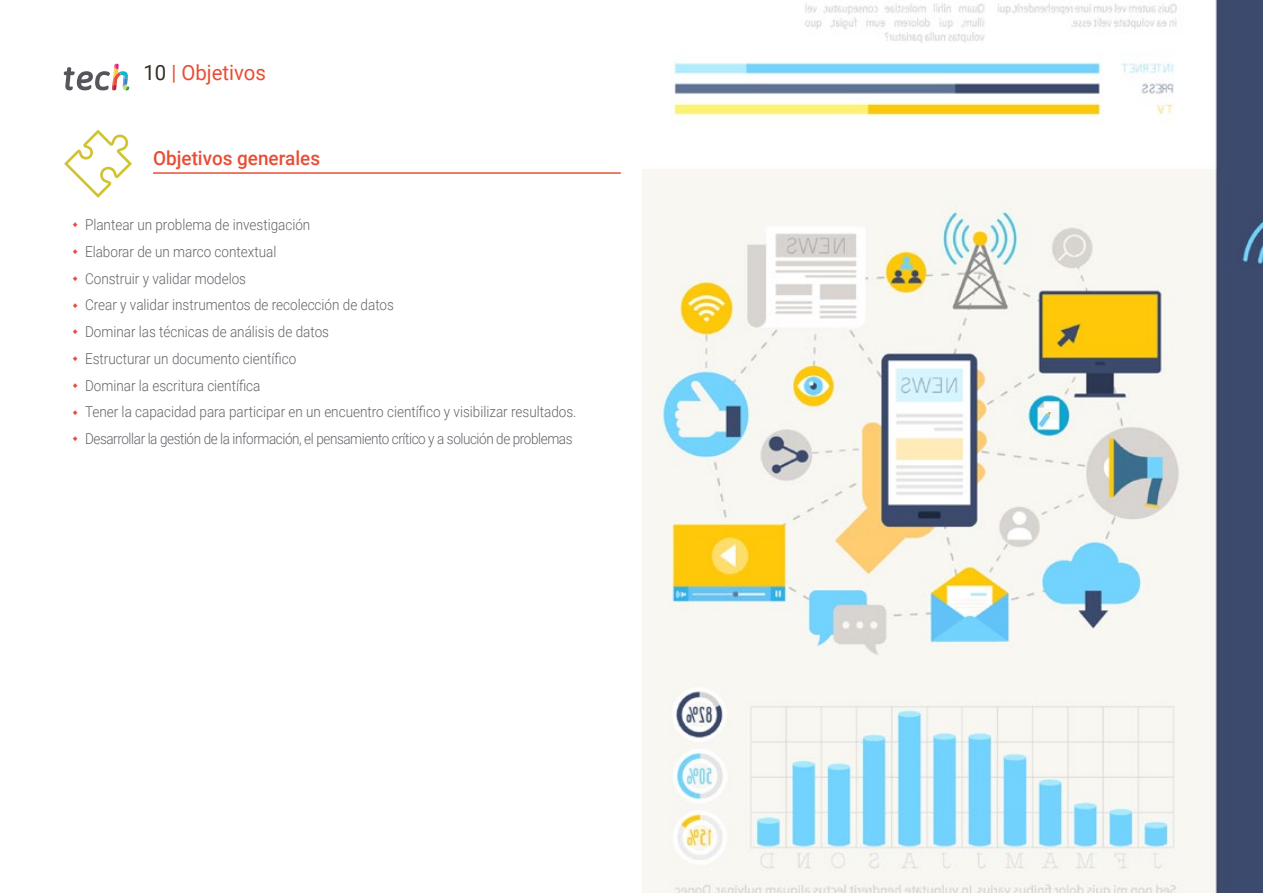
<style>
.page{position:relative;width:1263px;height:893px;background:#fff}
.page>*{position:absolute;margin:0;border:0;box-sizing:border-box;transform-origin:0 0}
.t1{font:21px "Roboto";color:#e94d35}
.t2{font:500 19.5px "Roboto";color:#e94d35}
.t3{font:300 15px/26.7px "Roboto";color:#61646a;scale:.9 1}
.s1{color:#312e20}
</style>
<div class="page">
<hr style="left:153px;top:173px;width:468px;height:1px;background:#e94d35">
<svg style="left:64px;top:130px;width:68px;height:68px"></svg>
<svg style="left:64px;top:64px;width:65px;height:27px"></svg>
<img style="left:642px;top:0;width:621px;height:893px">
<h1 class="t1" style="left:144px;top:57px;width:124px"><span class="s1">10</span> | Objetivos</h1>
<h2 class="t2" style="left:153px;top:144px;width:169px">Objetivos generales</h2>
<p class="t3" style="left:85px;top:211px;width:548px">Plantear un problema de investigación<br>Elaborar de un marco contextual<br>Construir y validar modelos<br>Crear y validar instrumentos de recolección de datos<br>Dominar las técnicas de análisis de datos<br>Estructurar un documento científico<br>Dominar la escritura científica<br>Tener la capacidad para participar en un encuentro científico y visibilizar resultados.<br>Desarrollar la gestión de la información, el pensamiento crítico y a solución de problemas</p>
</div>
